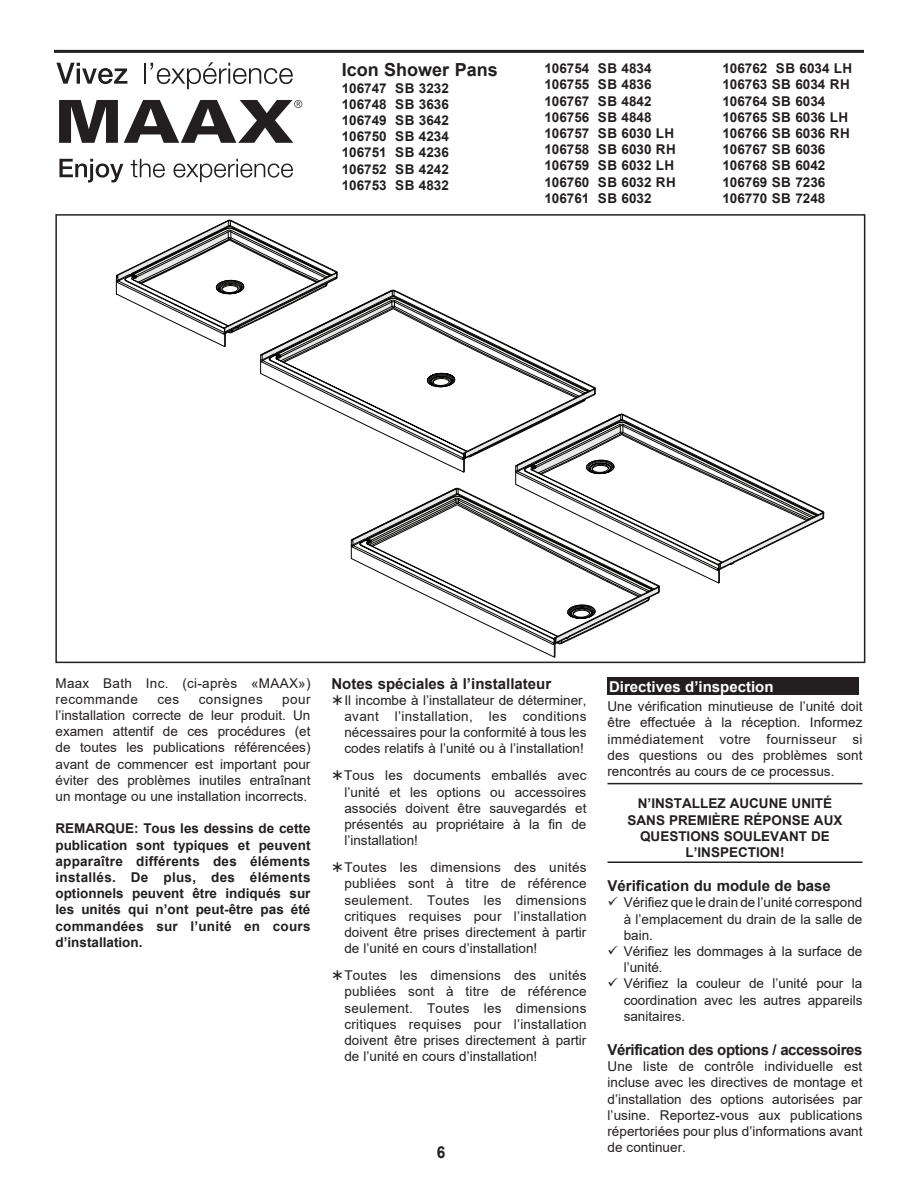
<style>
.page{position:relative;width:918px;height:1188px;background:#fff}
.page>*{position:absolute;margin:0;border:0;box-sizing:border-box;transform-origin:0 0}
.t1{font:700 18px "Arial";color:#231f20}
._00_Folio{font:700 16.5px "Arial";color:#231f20;scale:.93 1}
.Title_10pt_Blk{font:700 15px "Arial";color:#231f20}
.Title_10pt_Blk-2{font:700 15px "Arial";letter-spacing:-.025em;color:#231f20}
.Title_10pt_Wht{font:700 15px "Arial";color:#fff}
.Txt_9pt_ret_1_Sp-Af{font:13.5px/16.2px "Arial";color:#231f20;text-align:justify}
.Txt_9pt{font:13.5px/16.2px "Arial";color:#231f20;text-align:justify}
.Txt_9pt-2{font:700 13.5px/16.2px "Arial";color:#231f20;text-align:justify}
.Txt_9pt_ret_15{font:13.5px/16.2px "Arial";color:#231f20;text-align:justify}
.Txt_9pt_B-K_Rules{font:700 13.5px/16.2px "Arial";color:#231f20;text-align:center}
.Txt_9pt-3{font:13.5px/16.2px "Arial";letter-spacing:.02em;color:#231f20}
.Txt_9pt-4{font:13.5px "Arial";letter-spacing:.03em;color:#231f20}
</style>
<div class="page">
<hr style="left:54px;top:50px;width:810px;height:3px;background:#231f20">
<hr style="left:608px;top:783px;width:254px;height:1px;background:#231f20">
<hr style="left:608px;top:861px;width:254px;height:2px;background:#231f20">
<div style="left:608px;top:678px;width:251px;height:17px;background:#231f20"></div>
<svg style="left:116px;top:220px;width:708px;height:437px"></svg>
<div style="left:55px;top:214px;width:810px;height:449px;border:2px solid #231f20"></div>
<svg style="left:59px;top:100px;width:59px;height:43px"></svg>
<svg style="left:124px;top:100px;width:178px;height:43px"></svg>
<svg style="left:59px;top:159px;width:64px;height:24px"></svg>
<svg style="left:131px;top:159px;width:34px;height:19px"></svg>
<svg style="left:174px;top:159px;width:119px;height:23px"></svg>
<svg style="left:56px;top:63px;width:71px;height:21px"></svg>
<hr style="left:144px;top:63px;width:2px;height:21px;background:#231f20">
<svg style="left:150px;top:62px;width:143px;height:27px"></svg>
<p class="t1" style="left:342px;top:57px;width:158px">Icon Shower Pans</p>
<p class="Txt_9pt-2" style="left:342px;top:80px;width:109px">106747 SB 3232</p>
<p class="Txt_9pt-2" style="left:342px;top:96px;width:109px">106748 SB 3636</p>
<p class="Txt_9pt-2" style="left:342px;top:112px;width:109px">106749 SB 3642</p>
<p class="Txt_9pt-2" style="left:342px;top:129px;width:109px">106750 SB 4234</p>
<p class="Txt_9pt-2" style="left:342px;top:145px;width:109px">106751 SB 4236</p>
<p class="Txt_9pt-2" style="left:342px;top:161px;width:109px">106752 SB 4242</p>
<p class="Txt_9pt-2" style="left:342px;top:177px;width:109px">106753 SB 4832</p>
<p class="Txt_9pt-2" style="left:544px;top:60px;width:109px">106754 SB 4834</p>
<p class="Txt_9pt-2" style="left:544px;top:77px;width:109px">106755 SB 4836</p>
<p class="Txt_9pt-2" style="left:544px;top:93px;width:109px">106767 SB 4842</p>
<p class="Txt_9pt-2" style="left:544px;top:109px;width:109px">106756 SB 4848</p>
<p class="Txt_9pt-2" style="left:544px;top:125px;width:131px">106757 SB 6030 LH</p>
<p class="Txt_9pt-2" style="left:544px;top:141px;width:133px">106758 SB 6030 RH</p>
<p class="Txt_9pt-2" style="left:544px;top:158px;width:131px">106759 SB 6032 LH</p>
<p class="Txt_9pt-2" style="left:544px;top:174px;width:133px">106760 SB 6032 RH</p>
<p class="Txt_9pt-2" style="left:544px;top:190px;width:109px">106761 SB 6032</p>
<p class="Txt_9pt-2" style="left:722px;top:60px;width:131px">106762 SB 6034 LH</p>
<p class="Txt_9pt-2" style="left:722px;top:77px;width:129px">106763 SB 6034 RH</p>
<p class="Txt_9pt-2" style="left:722px;top:93px;width:105px">106764 SB 6034</p>
<p class="Txt_9pt-2" style="left:722px;top:109px;width:127px">106765 SB 6036 LH</p>
<p class="Txt_9pt-2" style="left:722px;top:125px;width:129px">106766 SB 6036 RH</p>
<p class="Txt_9pt-2" style="left:722px;top:141px;width:105px">106767 SB 6036</p>
<p class="Txt_9pt-2" style="left:722px;top:158px;width:105px">106768 SB 6042</p>
<p class="Txt_9pt-2" style="left:722px;top:174px;width:105px">106769 SB 7236</p>
<p class="Txt_9pt-2" style="left:722px;top:190px;width:105px">106770 SB 7248</p>
<p class="Txt_9pt-3" style="left:56px;top:675px;width:257px">Maax Bath Inc. (ci-après «MAAX») recommande</p>
<p class="Txt_9pt" style="left:157px;top:691px;width:23px">ces</p>
<p class="Txt_9pt-4" style="left:199px;top:690px;width:66px">consignes</p>
<p class="Txt_9pt" style="left:56px;top:691px;width:257px;text-indent:227px">pour l’installation correcte de leur produit. Un examen attentif de ces procédures (et de toutes les publications référencées) avant de commencer est important pour éviter des problèmes inutiles entraînant un montage ou une installation incorrects.</p>
<p class="Txt_9pt-2" style="left:56px;top:821px;width:257px">REMARQUE: Tous les dessins de cette publication sont typiques et peuvent apparaître différents des éléments installés. De plus, des éléments optionnels peuvent être indiqués sur les unités qui n’ont peut-être pas été commandées sur l’unité en cours d’installation.</p>
<p class="Title_10pt_Blk" style="left:332px;top:673px;width:221px">Notes spéciales à l’installateur</p>
<p class="Txt_9pt_ret_1_Sp-Af" style="left:344px;top:692px;width:244px">Il incombe à l’installateur de déterminer, avant l’installation, les conditions nécessaires pour la conformité à tous les codes relatifs à l’unité ou à l’installation!</p>
<p class="Txt_9pt_ret_1_Sp-Af" style="left:344px;top:767px;width:244px">Tous les documents emballés avec l’unité et les options ou accessoires associés doivent être sauvegardés et présentés au propriétaire à la fin de l’installation!</p>
<p class="Txt_9pt_ret_1_Sp-Af" style="left:344px;top:859px;width:244px">Toutes les dimensions des unités publiées sont à titre de référence seulement. Toutes les dimensions critiques requises pour l’installation doivent être prises directement à partir de l’unité en cours d’installation!</p>
<p class="Txt_9pt_ret_1_Sp-Af" style="left:344px;top:967px;width:244px">Toutes les dimensions des unités publiées sont à titre de référence seulement. Toutes les dimensions critiques requises pour l’installation doivent être prises directement à partir de l’unité en cours d’installation!</p>
<p class="_00_Folio" style="left:437px;top:1141px;width:11px">6</p>
<p class="Title_10pt_Wht" style="left:609px;top:676px;width:166px">Directives d’inspection</p>
<p class="Txt_9pt" style="left:608px;top:698px;width:257px">Une vérification minutieuse de l’unité doit être effectuée à la réception. Informez immédiatement votre fournisseur si des questions ou des problèmes sont rencontrés au cours de ce processus.</p>
<p class="Txt_9pt_B-K_Rules" style="left:628px;top:796px;width:216px">N’INSTALLEZ AUCUNE UNITÉ<br>SANS PREMIÈRE RÉPONSE AUX<br>QUESTIONS SOULEVANT DE<br>L’INSPECTION!</p>
<p class="Title_10pt_Blk" style="left:608px;top:875px;width:225px">Vérification du module de base</p>
<p class="Txt_9pt_ret_15" style="left:624px;top:894px;width:240px;text-indent:-16px">✓ Vérifiez que le drain de l’unité correspond à l’emplacement du drain de la salle de bain.</p>
<p class="Txt_9pt_ret_15" style="left:624px;top:943px;width:240px;text-indent:-16px">✓ Vérifiez les dommages à la surface de l’unité.</p>
<p class="Txt_9pt_ret_15" style="left:624px;top:975px;width:240px;text-indent:-16px">✓ Vérifiez la couleur de l’unité pour la coordination avec les autres appareils sanitaires.</p>
<p class="Title_10pt_Blk-2" style="left:608px;top:1039px;width:256px">Vérification des options / accessoires</p>
<p class="Txt_9pt" style="left:608px;top:1058px;width:257px">Une liste de contrôle individuelle est incluse avec les directives de montage et d’installation des options autorisées par l’usine. Reportez-vous aux publications répertoriées pour plus d’informations avant de continuer.</p>
</div>
